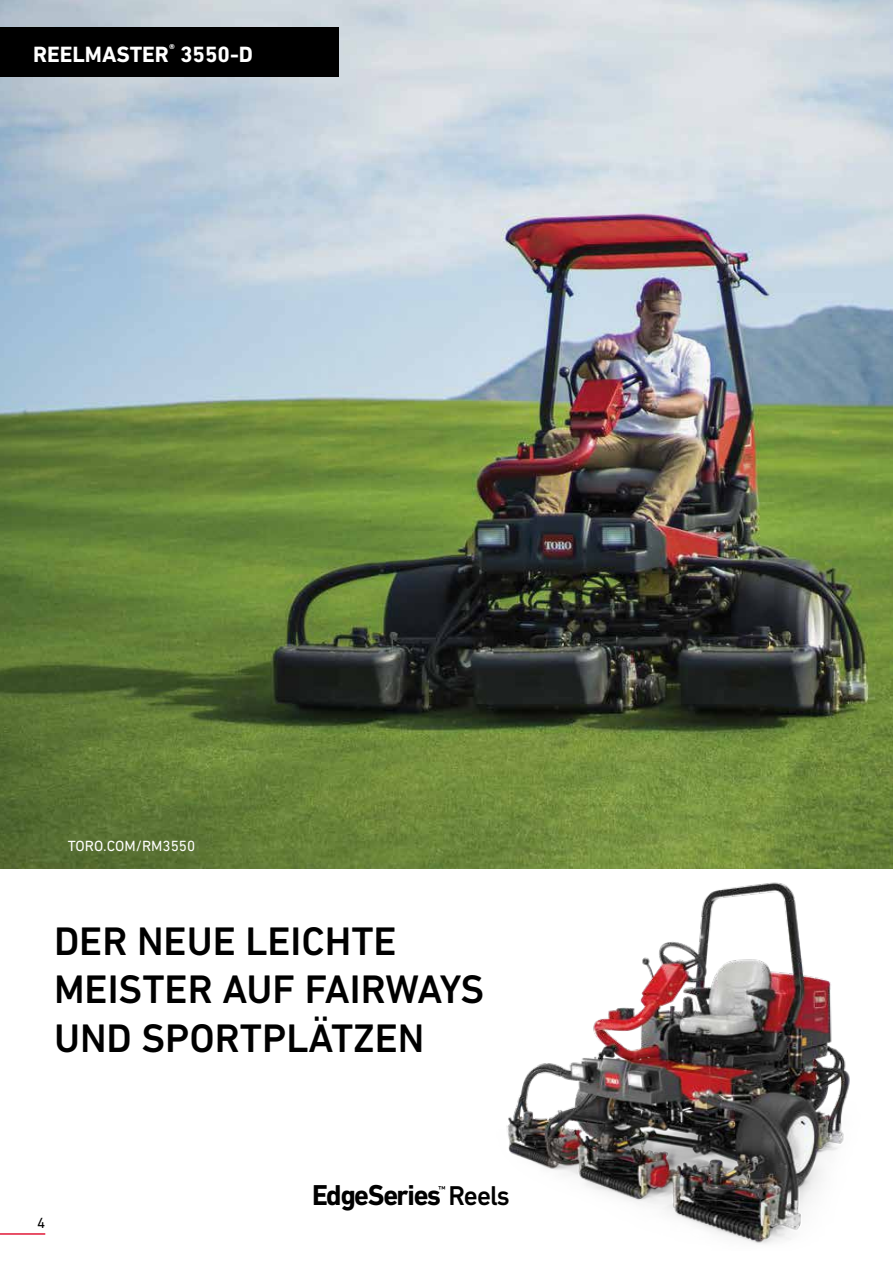
<style>
.page{position:relative;width:893px;height:1263px;background:#fff}
.page>*{position:absolute;margin:0;border:0;box-sizing:border-box;transform-origin:0 0}
.t1{font:500 40.5px/48.6px "DIN Next LT Pro";color:#000}
.t2{font:700 29.25px "DIN Next LT Pro";letter-spacing:-.04em;color:#000;scale:.96 1}
.t3{font:700 22.5px "DIN Next LT Pro";color:#fff}
.t4{font:15px "DIN Next LT Pro";color:#fff}
.t5{font:15px "DIN Next LT Pro";color:#000}
.t6{font:500 8.85px "DIN Next LT Pro";color:#000}
.s1{font-weight:500;font-size:27.75px}
</style>
<div class="page">
<hr style="left:0;top:1233px;width:45px;height:2px;background:#e11837">
<img style="left:0;top:0;width:893px;height:868px">
<img style="left:506px;top:882px;width:344px;height:362px">
<div style="left:0;top:27px;width:338px;height:50px;background:#000"></div>
<p class="t3" style="left:33px;top:41px;width:222px">REELMASTER<sup>®</sup> 3550-D</p>
<p class="t4" style="left:68px;top:837px;width:129px">TORO.COM/RM3550</p>
<p class="t1" style="left:54px;top:916px;width:432px">DER NEUE LEICHTE<br>MEISTER AUF FAIRWAYS<br>UND SPORTPLÄTZEN</p>
<p class="t5" style="left:37px;top:1215px;width:10px">4</p>
<p class="t2" style="left:312px;top:1178px;width:207px">EdgeSeries <span class="s1">Reels</span></p>
<p class="t6" style="left:438px;top:1184px;width:9px">™</p>
</div>
